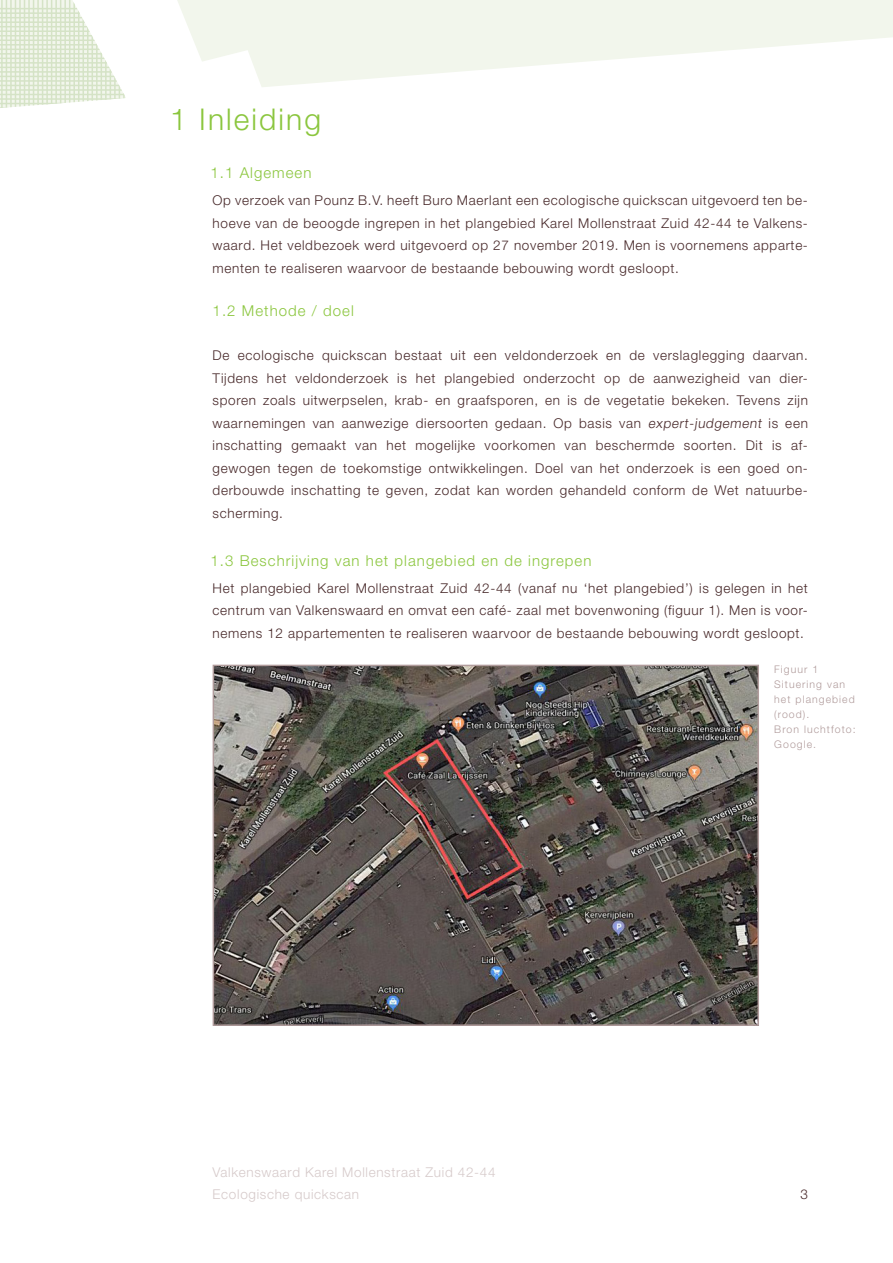
<style>
.page{position:relative;width:893px;height:1263px;background:#fff}
.page>*{position:absolute;margin:0;border:0;box-sizing:border-box;transform-origin:0 0}
.t1{font:300 30px "Helvetica Neue LT Pro";letter-spacing:.07em;color:#8bc63e}
.t2{font:300 15px "Helvetica Neue LT Pro";letter-spacing:.07em;color:#8bc63e}
.t3{font:300 13.5px/22.5px "Helvetica Neue LT Pro";letter-spacing:.05em;color:#472829;text-align:justify}
.t4{font:300 13.5px/22.5px "Helvetica Neue LT Pro";letter-spacing:.05em;color:#d6caca}
.bijschrift{font:300 10.5px/15px "Helvetica Neue LT Pro";letter-spacing:.1em;color:#b19c9c}
</style>
<div class="page">
<svg style="left:125px;top:0;width:768px;height:98px;fill:#f2f6ec"></svg>
<svg style="left:0;top:0;width:125px;height:108px"></svg>
<img style="left:216px;top:668px;width:540px;height:355px">
<div style="left:213px;top:665px;width:546px;height:361px;border:2px solid #b19c9c"></div>
<p class="t1" style="left:170px;top:101px;width:153px">1 Inleiding</p>
<p class="t2" style="left:210px;top:164px;width:103px">1.1 Algemeen</p>
<p class="t3" style="left:213px;top:189px;width:597px">Op verzoek van Pounz B.V. heeft Buro Maerlant een ecologische quickscan uitgevoerd ten be&shy;hoeve van de beoogde ingrepen in het plangebied Karel Mollenstraat Zuid 42-44 te Valkens&shy;waard. Het veldbezoek werd uitgevoerd op 27 november 2019. Men is voornemens apparte&shy;menten te realiseren waarvoor de bestaande bebouwing wordt gesloopt.</p>
<p class="t2" style="left:213px;top:302px;width:143px">1.2 Methode / doel</p>
<p class="t3" style="left:213px;top:344px;width:597px">De ecologische quickscan bestaat uit een veldonderzoek en de verslaglegging daarvan.<br>Tijdens het veldonderzoek is het plangebied onderzocht op de aanwezigheid van dier&shy;sporen zoals uitwerpselen, krab- en graafsporen, en is de vegetatie bekeken. Tevens zijn waarnemingen van aanwezige diersoorten gedaan. Op basis van expert-judgement is een inschatting gemaakt van het mogelijke voorkomen van beschermde soorten. Dit is af&shy;gewogen tegen de toekomstige ontwikkelingen. Doel van het onderzoek is een goed on&shy;derbouwde inschatting te geven, zodat kan worden gehandeld conform de Wet natuurbe&shy;scherming.</p>
<p class="t2" style="left:210px;top:551px;width:383px">1.3 Beschrijving van het plangebied en de ingrepen</p>
<p class="t3" style="left:213px;top:576px;width:597px">Het plangebied Karel Mollenstraat Zuid 42-44 (vanaf nu ‘het plangebied’) is gelegen in het centrum van Valkenswaard en omvat een café- zaal met bovenwoning (figuur 1). Men is voor&shy;nemens 12 appartementen te realiseren waarvoor de bestaande bebouwing wordt gesloopt.</p>
<p class="bijschrift" style="left:774px;top:661px;width:46px">Figuur 1</p>
<p class="bijschrift" style="left:774px;top:676px;width:82px">Situering van het plangebied (rood).</p>
<p class="bijschrift" style="left:774px;top:721px;width:83px">Bron luchtfoto:<br>Google.</p>
<p class="t4" style="left:213px;top:1160px;width:285px">Valkenswaard Karel Mollenstraat Zuid 42-44<br>Ecologische quickscan</p>
<p class="t3" style="left:800px;top:1183px;width:9px">3</p>
</div>
